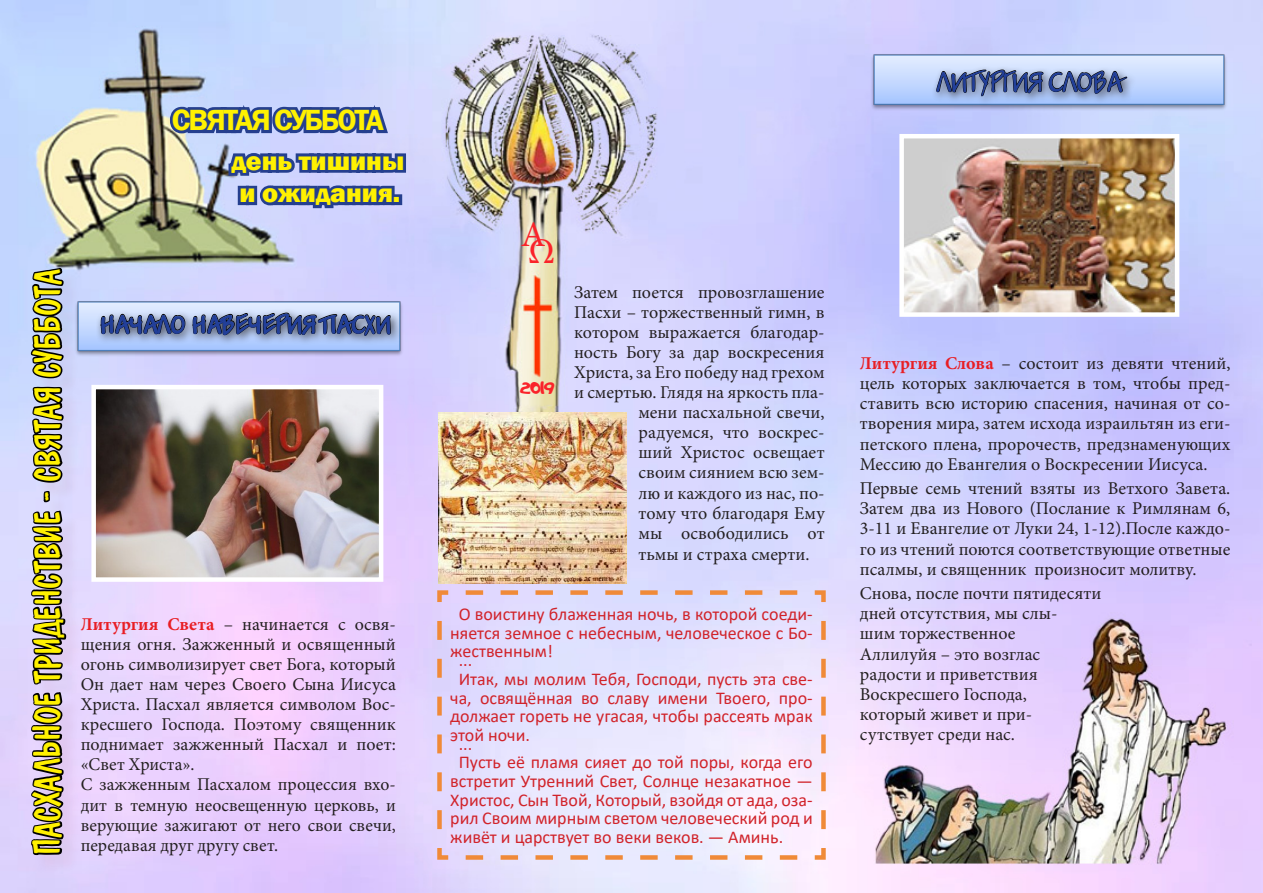
<style>
.page{position:relative;width:1263px;height:893px;background:#fff}
.page>*{position:absolute;margin:0;border:0;box-sizing:border-box;transform-origin:0 0}
.t1{font:36px "a Dom Ino Titul Dc Fr Cmb";color:#fff101;scale:.94 1}
.t2{font:36px "Minion Pro";color:#fa232a}
.t3{font:600 30px "Franklin Gothic";letter-spacing:-.07em;color:#fff101}
.t4{font:800 27px/32.4px "Franklin Gothic";color:#fff101}
.t5{font:24px "Jakob Extra CTT";color:#223f99}
.t6{font:700 24px "Jakob TT";color:#223f99}
.t7{font:19.5px "Adigiana 2";color:#fa232a}
.t8{font:18px/20.1px "Minion Pro";color:#231f20;text-align:justify}
.t9{font:18px/18.6px "Calibri";color:#d1232a;text-align:justify}
.s1{font-weight:700;color:#e81e24}
</style>
<div class="page">
<img style="left:0;top:0;width:1263px;height:893px">
<svg style="left:165px;top:102px;width:244px;height:127px;background:#8b98c3"></svg>
<div style="left:391px;top:194px;width:11px;height:11px;border:6px solid #253f8e"></div>
<div style="left:34px;top:271px;width:50px;height:602px;background:#871c25;opacity:.06"></div>
<svg style="left:29px;top:265px;width:39px;height:616px;background:#79768b"></svg>
<img style="left:72px;top:298px;width:332px;height:59px">
<img style="left:96px;top:390px;width:282px;height:187px">
<div style="left:91px;top:385px;width:292px;height:197px;border:4px solid #fff"></div>
<img style="left:868px;top:52px;width:360px;height:59px">
<img style="left:904px;top:139px;width:270px;height:173px">
<div style="left:899px;top:134px;width:280px;height:183px;border:4px solid #fff"></div>
<img style="left:438px;top:412px;width:188px;height:171px">
<svg style="left:435px;top:588px;width:393px;height:274px;background:#e7e1f8"></svg>
<div style="left:96px;top:308px;width:305px;height:38px;background:#231f20;opacity:.75"></div>
<svg style="left:101px;top:314px;width:85px;height:28px;background:#79859c"></svg>
<svg style="left:192px;top:294px;width:199px;height:49px;background:#9ba4c0"></svg>
<div style="left:932px;top:65px;width:205px;height:42px;background:#231f20;opacity:.75"></div>
<svg style="left:936px;top:51px;width:191px;height:116px;background:#b0b4c8"></svg>
<p class="t3" style="left:172px;top:102px;width:214px">СВЯТАЯ СУББОТА</p>
<p class="t4" style="left:232px;top:144px;width:174px">день тишины и ожидания.</p>
<p class="t1" style="left:26px;top:855px;width:626px;rotate:-90deg">пасхальное триденствие - святая суббота</p>
<p class="t5" style="left:100px;top:308px;width:293px">НАЧАЛО НАВЕЧЕРИЯ ПАСХИ</p>
<p class="t8" style="left:81px;top:614px;width:317px"><span class="s1">Литургия Света</span> – начинается с освя&shy;щения огня. Зажженный и освященный огонь символизирует свет Бога, который Он дает нам через Своего Сына Иисуса Христа. Пасхал является символом Вос&shy;кресшего Господа. Поэтому священник поднимает зажженный Пасхал и поет: «Свет Христа».</p>
<p class="t8" style="left:81px;top:775px;width:317px">С зажженным Пасхалом процессия вхо&shy;дит в темную неосвещенную церковь, и верующие зажигают от него свои свечи, передавая друг другу свет.</p>
<p class="t6" style="left:937px;top:65px;width:186px">ЛИТУРГИЯ СЛОВА</p>
<p class="t2" style="left:521px;top:210px;width:26px">Α</p>
<p class="t2" style="left:528px;top:228px;width:29px">Ω</p>
<p class="t7" style="left:520px;top:378px;width:37px">2019</p>
<p class="t8" style="left:574px;top:282px;width:252px">Затем поется провозглашение</p>
<p class="t8" style="left:574px;top:302px;width:252px">Пасхи – торжественный гимн, в</p>
<p class="t8" style="left:574px;top:322px;width:252px">котором выражается благодар-</p>
<p class="t8" style="left:574px;top:342px;width:252px">ность Богу за дар воскресения</p>
<p class="t8" style="left:574px;top:362px;width:252px">Христа, за Его победу над грехом</p>
<p class="t8" style="left:574px;top:382px;width:252px">и смертью. Глядя на яркость пла-</p>
<p class="t8" style="left:639px;top:402px;width:187px">мени пасхальной свечи,</p>
<p class="t8" style="left:639px;top:423px;width:188px">радуемся, что воскрес-</p>
<p class="t8" style="left:639px;top:443px;width:188px">ший Христос освещает</p>
<p class="t8" style="left:639px;top:463px;width:188px">своим сиянием всю зем-</p>
<p class="t8" style="left:639px;top:483px;width:188px">лю и каждого из нас, по-</p>
<p class="t8" style="left:639px;top:503px;width:188px">тому что благодаря Ему</p>
<p class="t8" style="left:639px;top:523px;width:188px">мы освободились от</p>
<p class="t8" style="left:639px;top:545px;width:172px">тьмы и страха смерти.</p>
<p class="t9" style="left:450px;top:604px;width:364px;text-indent:9px">О воистину блаженная ночь, в которой соеди&shy;няется земное с небесным, человеческое с Бо&shy;жественным!</p>
<p class="t9" style="left:459px;top:651px;width:15px">...</p>
<p class="t9" style="left:450px;top:669px;width:364px;text-indent:9px">Итак, мы молим Тебя, Господи, пусть эта све&shy;ча, освящённая во славу имени Твоего, про&shy;должает гореть не угасая, чтобы рассеять мрак этой ночи.</p>
<p class="t9" style="left:459px;top:734px;width:15px">...</p>
<p class="t9" style="left:450px;top:753px;width:364px;text-indent:9px">Пусть её пламя сияет до той поры, когда его встретит Утренний Свет, Солнце незакатное — Христос, Сын Твой, Который, взойдя от ада, оза&shy;рил Своим мирным светом человеческий род и живёт и царствует во веки веков. — Аминь.</p>
<p class="t8" style="left:860px;top:353px;width:372px"><span class="s1">Литургия Слова</span> – состоит из девяти чтений, цель которых заключается в том, чтобы пред&shy;ставить всю историю спасения, начиная от со&shy;творения мира, затем исхода израильтян из еги&shy;петского плена, пророчеств, предзнаменующих Мессию до Евангелия о Воскресении Иисуса.</p>
<p class="t8" style="left:860px;top:478px;width:372px">Первые семь чтений взяты из Ветхого Завета.<br>Затем два из Нового (Послание к Римлянам 6, 3-11 и Евангелие от Луки 24, 1-12).После каждо&shy;го из чтений поются соответствующие ответные псалмы, и священник произносит молитву.</p>
<p class="t8" style="left:860px;top:583px;width:243px;text-align:left">Снова, после почти пятидесяти дней отсутствия, мы слы-<br>шим торжественное<br>Аллилуйя – это возглас радости и приветствия<br>Воскресшего Господа,<br>который живет и при&shy;сутствует среди нас.</p>
</div>
